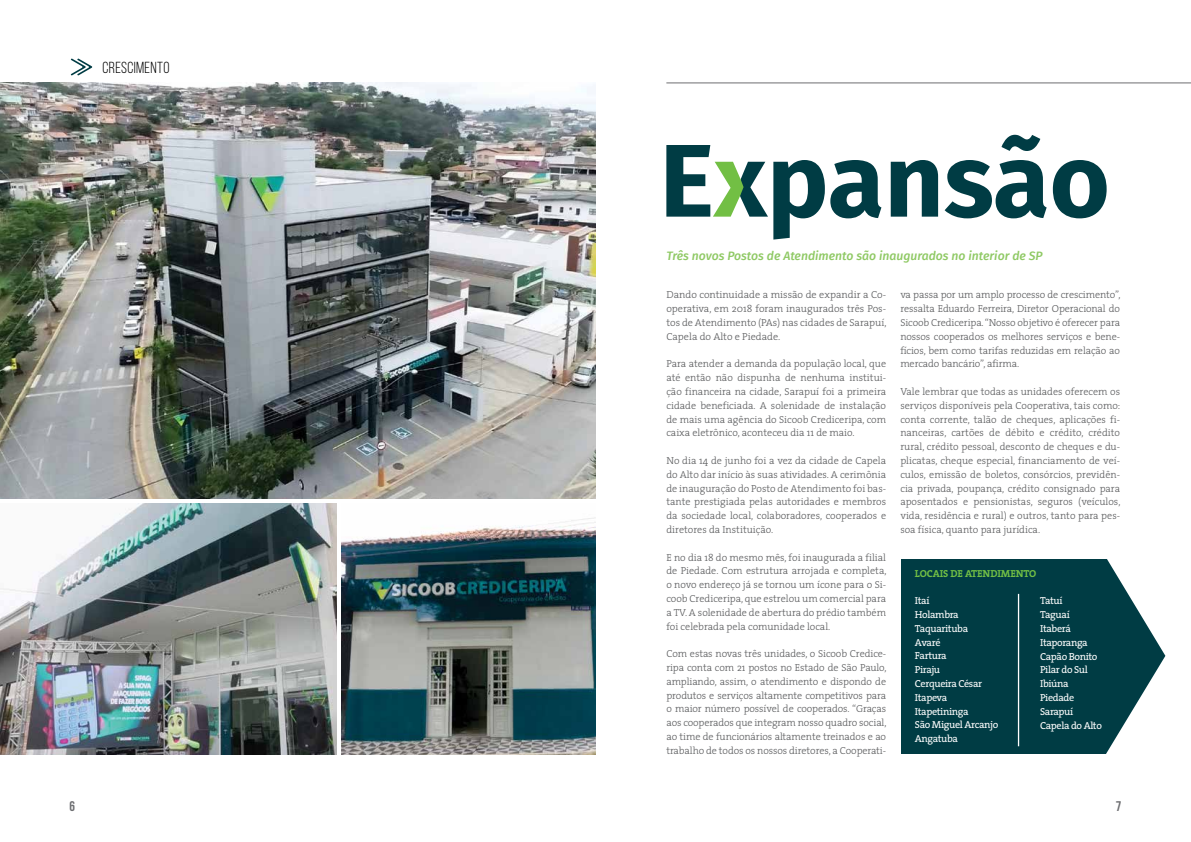
<style>
.page{position:relative;width:1191px;height:842px;background:#fff}
.page>*{position:absolute;margin:0;border:0;box-sizing:border-box;transform-origin:0 0}
.t1{font:16px "Bebas Neue";letter-spacing:.02em;color:#000}
.t2{font:700 14px "Bebas Neue";color:#6d6e71}
.t3{font:italic 500 12.2px "Fira Sans";color:#8fc964}
.t4{font:300 10.2px/13.8px "The Serif";color:#58595b;text-align:justify}
.t5{font:10.2px/13.8px "The Serif";letter-spacing:-.035em;color:#fff}
.t6{font:10.2px "The Serif Bold Caps";letter-spacing:-.01em;color:#72bf44}
</style>
<div class="page">
<hr style="left:0;top:82px;width:524px;height:1px;background:#6d6e71">
<hr style="left:666px;top:82px;width:525px;height:1px;background:#6d6e71">
<div style="left:901px;top:559px;width:275px;height:195px;background:#003c44"></div>
<img style="left:0;top:83px;width:595px;height:416px">
<svg style="left:71px;top:59px;width:21px;height:16px"></svg>
<svg style="left:666px;top:135px;width:440px;height:105px"></svg>
<svg style="left:713px;top:162px;width:30px;height:55px"></svg>
<img style="left:0;top:503px;width:336px;height:251px">
<img style="left:342px;top:517px;width:253px;height:237px">
<hr style="left:1018px;top:594px;width:1px;height:152px;background:#fff">
<svg style="left:1106px;top:559px;width:70px;height:195px"></svg>
<h1 class="t1" style="left:103px;top:59px;width:68px">CRESCIMENTO</h1>
<p class="t3" style="left:666px;top:246px;width:378px">Três novos Postos de Atendimento são inaugurados no interior de SP</p>
<p class="t4" style="left:666px;top:288px;width:222px">Dando continuidade a missão de expandir a Co&shy;operativa, em 2018 foram inaugurados três Pos&shy;tos de Atendimento (PAs) nas cidades de Sarapuí, Capela do Alto e Piedade.</p>
<p class="t4" style="left:666px;top:357px;width:221px">Para atender a demanda da população local, que até então não dispunha de nenhuma institui&shy;ção financeira na cidade, Sarapuí foi a primeira cidade beneficiada. A solenidade de instalação de mais uma agência do Sicoob Crediceripa, com caixa eletrônico, aconteceu dia 11 de maio.</p>
<p class="t4" style="left:666px;top:453px;width:221px">No dia 14 de junho foi a vez da cidade de Capela do Alto dar início às suas atividades. A cerimônia de inauguração do Posto de Atendimento foi bas&shy;tante prestigiada pelas autoridades e membros da sociedade local, colaboradores, cooperados e diretores da Instituição.</p>
<p class="t4" style="left:666px;top:550px;width:222px">E no dia 18 do mesmo mês, foi inaugurada a filial de Piedade. Com estrutura arrojada e completa, o novo endereço já se tornou um ícone para o Si&shy;coob Crediceripa, que estrelou um comercial para a TV. A solenidade de abertura do prédio também foi celebrada pela comunidade local.</p>
<p class="t4" style="left:666px;top:647px;width:222px">Com estas novas três unidades, o Sicoob Credice&shy;ripa conta com 21 postos no Estado de São Paulo, ampliando, assim, o atendimento e dispondo de produtos e serviços altamente competitivos para o maior número possível de cooperados. “Graças aos cooperados que integram nosso quadro social, ao time de funcionários altamente treinados e ao trabalho de todos os nossos diretores, a Cooperati-</p>
<p class="t4" style="left:900px;top:288px;width:222px">va passa por um amplo processo de crescimento”, ressalta Eduardo Ferreira, Diretor Operacional do Sicoob Crediceripa. “Nosso objetivo é oferecer para nossos cooperados os melhores serviços e bene&shy;fícios, bem como tarifas reduzidas em relação ao mercado bancário”, afirma.</p>
<p class="t4" style="left:900px;top:384px;width:222px">Vale lembrar que todas as unidades oferecem os serviços disponíveis pela Cooperativa, tais como: conta corrente, talão de cheques, aplicações fi&shy;nanceiras, cartões de débito e crédito, crédito rural, crédito pessoal, desconto de cheques e du&shy;plicatas, cheque especial, financiamento de veí&shy;culos, emissão de boletos, consórcios, previdên&shy;cia privada, poupança, crédito consignado para aposentados e pensionistas, seguros (veículos, vida, residência e rural) e outros, tanto para pes&shy;soa física, quanto para jurídica.</p>
<p class="t6" style="left:915px;top:565px;width:123px">LOCAIS DE ATENDIMENTO</p>
<p class="t5" style="left:915px;top:594px;width:85px">Itaí<br>Holambra<br>Taquarituba<br>Avaré<br>Fartura<br>Piraju<br>Cerqueira César<br>Itapeva<br>Itapetininga<br>São Miguel Arcanjo<br>Angatuba</p>
<p class="t5" style="left:1040px;top:594px;width:63px">Tatuí<br>Taguaí<br>Itaberá<br>Itaporanga<br>Capão Bonito<br>Pilar do Sul<br>Ibiúna<br>Piedade<br>Sarapuí<br>Capela do Alto</p>
<h2 class="t2" style="left:70px;top:799px;width:7px">6</h2>
<h2 class="t2" style="left:1115px;top:799px;width:7px">7</h2>
</div>
